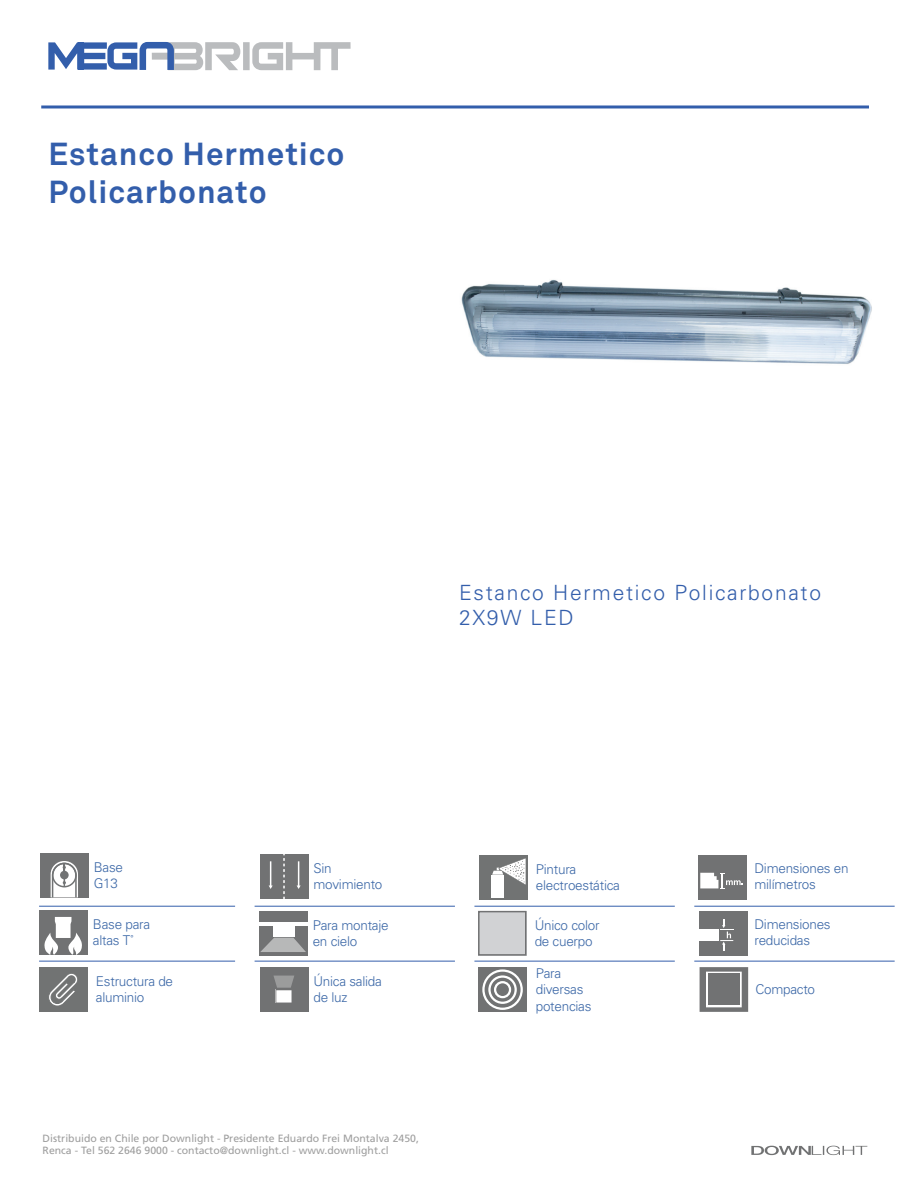
<style>
.page{position:relative;width:918px;height:1188px;background:#fff}
.page>*{position:absolute;margin:0;border:0;box-sizing:border-box;transform-origin:0 0}
.t1{font:700 31.5px/37.8px "Akkurat";letter-spacing:.03em;color:#335eab}
.t2{font:300 21px/25.5px "Univers LT Std";letter-spacing:.08em;color:#335eab}
.t3{font:300 13.5px/16.2px "Univers LT Std";letter-spacing:-.02em;color:#3c68a7}
.t4{font:10.5px/12.6px "Frutiger";color:#9e9e9e}
</style>
<div class="page">
<svg style="left:48px;top:42px;width:303px;height:28px"></svg>
<hr style="left:41px;top:105px;width:828px;height:3px;background:#335eab">
<div style="left:260px;top:854px;width:48px;height:45px;background:#717273"></div>
<svg style="left:283px;top:854px;width:2px;height:45px"></svg>
<svg style="left:269px;top:861px;width:4px;height:28px"></svg>
<svg style="left:297px;top:861px;width:4px;height:28px"></svg>
<img style="left:461px;top:279px;width:411px;height:85px">
<hr style="left:39px;top:906px;width:196px;height:1px;background:#335eab">
<hr style="left:39px;top:961px;width:196px;height:1px;background:#335eab">
<hr style="left:255px;top:906px;width:200px;height:1px;background:#335eab">
<hr style="left:255px;top:961px;width:200px;height:1px;background:#335eab">
<hr style="left:474px;top:906px;width:201px;height:1px;background:#335eab">
<hr style="left:474px;top:961px;width:201px;height:1px;background:#335eab">
<svg style="left:751px;top:1146px;width:116px;height:9px"></svg>
<div style="left:478px;top:911px;width:48px;height:45px;background:#d1d2d4"></div>
<div style="left:478px;top:911px;width:48px;height:45px;border:2px solid #717273"></div>
<div style="left:699px;top:911px;width:49px;height:45px;background:#717273"></div>
<div style="left:699px;top:929px;width:20px;height:11px;background:#fff"></div>
<svg style="left:720px;top:919px;width:13px;height:32px"></svg>
<hr style="left:694px;top:906px;width:201px;height:1px;background:#335eab">
<hr style="left:694px;top:961px;width:201px;height:1px;background:#335eab">
<div style="left:699px;top:855px;width:48px;height:45px;background:#717273"></div>
<svg style="left:700px;top:873px;width:43px;height:16px"></svg>
<div style="left:39px;top:910px;width:49px;height:45px;background:#717273"></div>
<svg style="left:44px;top:917px;width:38px;height:38px"></svg>
<div style="left:39px;top:967px;width:49px;height:45px;background:#717373"></div>
<svg style="left:49px;top:973px;width:29px;height:33px"></svg>
<div style="left:478px;top:967px;width:49px;height:45px;background:#717273"></div>
<svg style="left:482px;top:969px;width:41px;height:41px"></svg>
<div style="left:494px;top:981px;width:17px;height:17px;border:2px solid #fff;border-radius:50%"></div>
<div style="left:479px;top:855px;width:49px;height:45px;background:#717373"></div>
<div style="left:491px;top:875px;width:13px;height:23px;background:#fff"></div>
<svg style="left:492px;top:858px;width:34px;height:27px"></svg>
<svg style="left:700px;top:967px;width:48px;height:45px;background:#828384"></svg>
<div style="left:259px;top:911px;width:49px;height:45px;background:#717273"></div>
<svg style="left:259px;top:922px;width:14px;height:4px"></svg>
<hr style="left:273px;top:924px;width:34px;height:2px;background:#fff">
<hr style="left:273px;top:922px;width:34px;height:1px;background:#fff">
<div style="left:273px;top:927px;width:22px;height:10px;background:#fff"></div>
<svg style="left:260px;top:938px;width:46px;height:14px"></svg>
<div style="left:260px;top:967px;width:48px;height:45px;background:#717273"></div>
<svg style="left:274px;top:976px;width:20px;height:27px"></svg>
<div style="left:40px;top:853px;width:49px;height:44px;background:#717273"></div>
<svg style="left:51px;top:861px;width:27px;height:37px"></svg>
<h1 class="t1" style="left:48px;top:135px;width:298px">Estanco Hermetico<br>Policarbonato</h1>
<p class="t3" style="left:94px;top:859px;width:31px">Base<br>G13</p>
<h2 class="t2" style="left:459px;top:580px;width:364px">Estanco Hermetico Policarbonato<br>2X9W LED</h2>
<p class="t3" style="left:314px;top:860px;width:70px">Sin movimiento</p>
<p class="t3" style="left:536px;top:861px;width:86px">Pintura electroestática</p>
<p class="t3" style="left:755px;top:860px;width:96px">Dimensiones en milímetros</p>
<p class="t3" style="left:535px;top:917px;width:66px">Único color de cuerpo</p>
<p class="t3" style="left:93px;top:916px;width:59px">Base para altas T˚</p>
<p class="t3" style="left:96px;top:973px;width:79px">Estructura de aluminio</p>
<p class="t3" style="left:536px;top:965px;width:57px">Para diversas potencias</p>
<p class="t3" style="left:313px;top:917px;width:77px">Para montaje en cielo</p>
<p class="t3" style="left:314px;top:973px;width:70px">Única salida de luz</p>
<p class="t4" style="left:43px;top:1132px;width:378px">Distribuido en Chile por Downlight - Presidente Eduardo Frei Montalva 2450,<br>Renca - Tel 562 2646 9000 - contacto@downlight.cl - www.downlight.cl</p>
<p class="t3" style="left:755px;top:916px;width:78px">Dimensiones reducidas</p>
<p class="t3" style="left:755px;top:981px;width:61px">Compacto</p>
</div>
